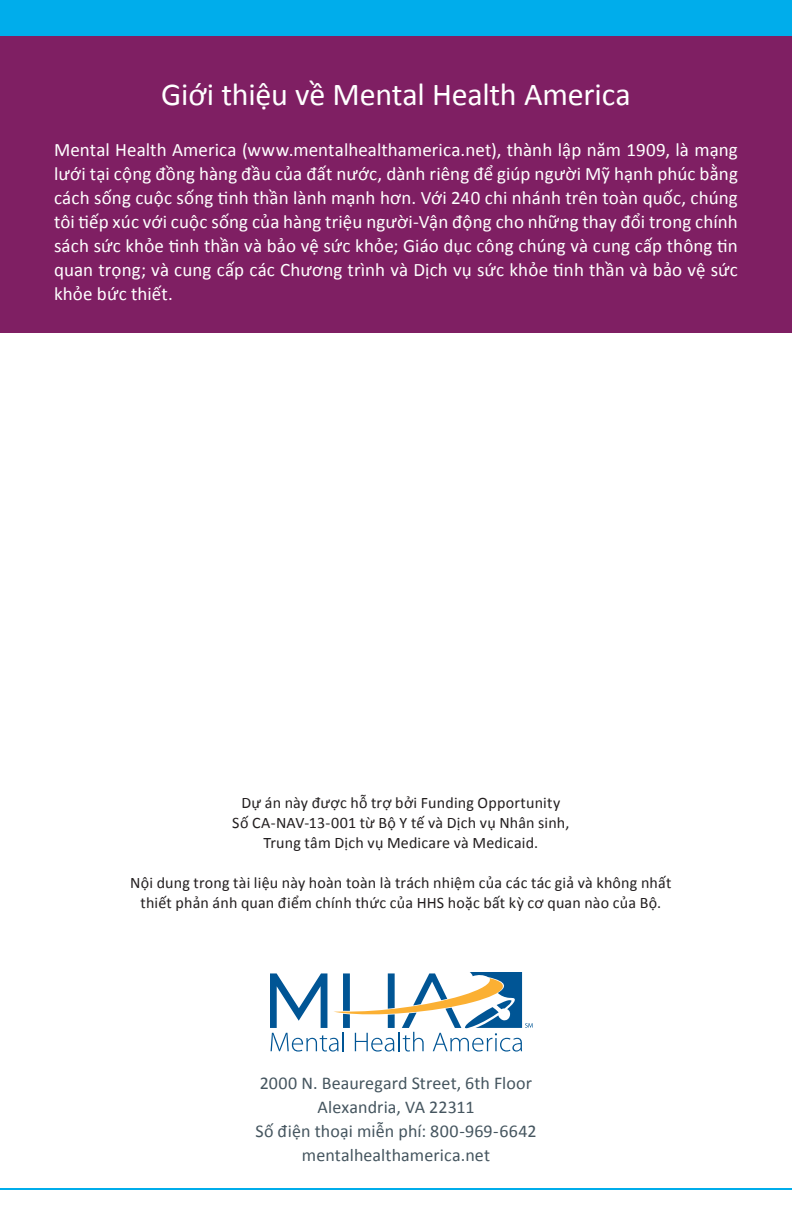
<style>
.page{position:relative;width:792px;height:1224px;background:#fff}
.page>*{position:absolute;margin:0;border:0;box-sizing:border-box;transform-origin:0 0}
.Subsection{font:32px "Calibri";letter-spacing:-.005em;color:#fff}
.Text{font:19px/24px "Calibri";letter-spacing:.01em;color:#fff;text-align:justify}
.Text-2{font:18px "Calibri";letter-spacing:.01em;color:#45555f}
.Text-3{font:16px/20px "Calibri";letter-spacing:.015em;color:#231f20;text-align:center}
</style>
<div class="page">
<div style="left:0;top:0;width:792px;height:36px;background:#00adeb"></div>
<div style="left:0;top:36px;width:792px;height:297px;background:#7f1f63"></div>
<svg style="left:270px;top:972px;width:263px;height:80px"></svg>
<hr style="left:0;top:1188px;width:792px;height:2px;background:#00adeb">
<p class="Subsection" style="left:161px;top:74px;width:471px">Giới thiệu về Mental Health America</p>
<p class="Text" style="left:54px;top:138px;width:685px">Mental Health America (www.mentalhealthamerica.net), thành lập năm 1909, là mạng lưới tại cộng đồng hàng đầu của đất nước, dành riêng để giúp người Mỹ hạnh phúc bằng cách sống cuộc sống tinh thần lành mạnh hơn. Với 240 chi nhánh trên toàn quốc, chúng tôi tiếp xúc với cuộc sống của hàng triệu người-Vận động cho những thay đổi trong chính sách sức khỏe tinh thần và bảo vệ sức khỏe; Giáo dục công chúng và cung cấp thông tin quan trọng; và cung cấp các Chương trình và Dịch vụ sức khỏe tinh thần và bảo vệ sức khỏe bức thiết.</p>
<p class="Text-3" style="left:241px;top:793px;width:320px">Dự án này được hỗ trợ bởi Funding Opportunity</p>
<p class="Text-3" style="left:232px;top:813px;width:339px">Số CA-NAV-13-001 từ Bộ Y tế và Dịch vụ Nhân sinh,</p>
<p class="Text-3" style="left:263px;top:833px;width:276px">Trung tâm Dịch vụ Medicare và Medicaid.</p>
<p class="Text-3" style="left:130px;top:873px;width:543px">Nội dung trong tài liệu này hoàn toàn là trách nhiệm của các tác giả và không nhất thiết phản ánh quan điểm chính thức của HHS hoặc bất kỳ cơ quan nào của Bộ.</p>
<p class="Text-2" style="left:260px;top:1072px;width:274px">2000 N. Beauregard Street, 6th Floor</p>
<p class="Text-2" style="left:317px;top:1096px;width:159px">Alexandria, VA 22311</p>
<p class="Text-2" style="left:255px;top:1120px;width:283px">Số điện thoại miễn phí: 800-969-6642</p>
<p class="Text-2" style="left:302px;top:1144px;width:190px">mentalhealthamerica.net</p>
</div>
